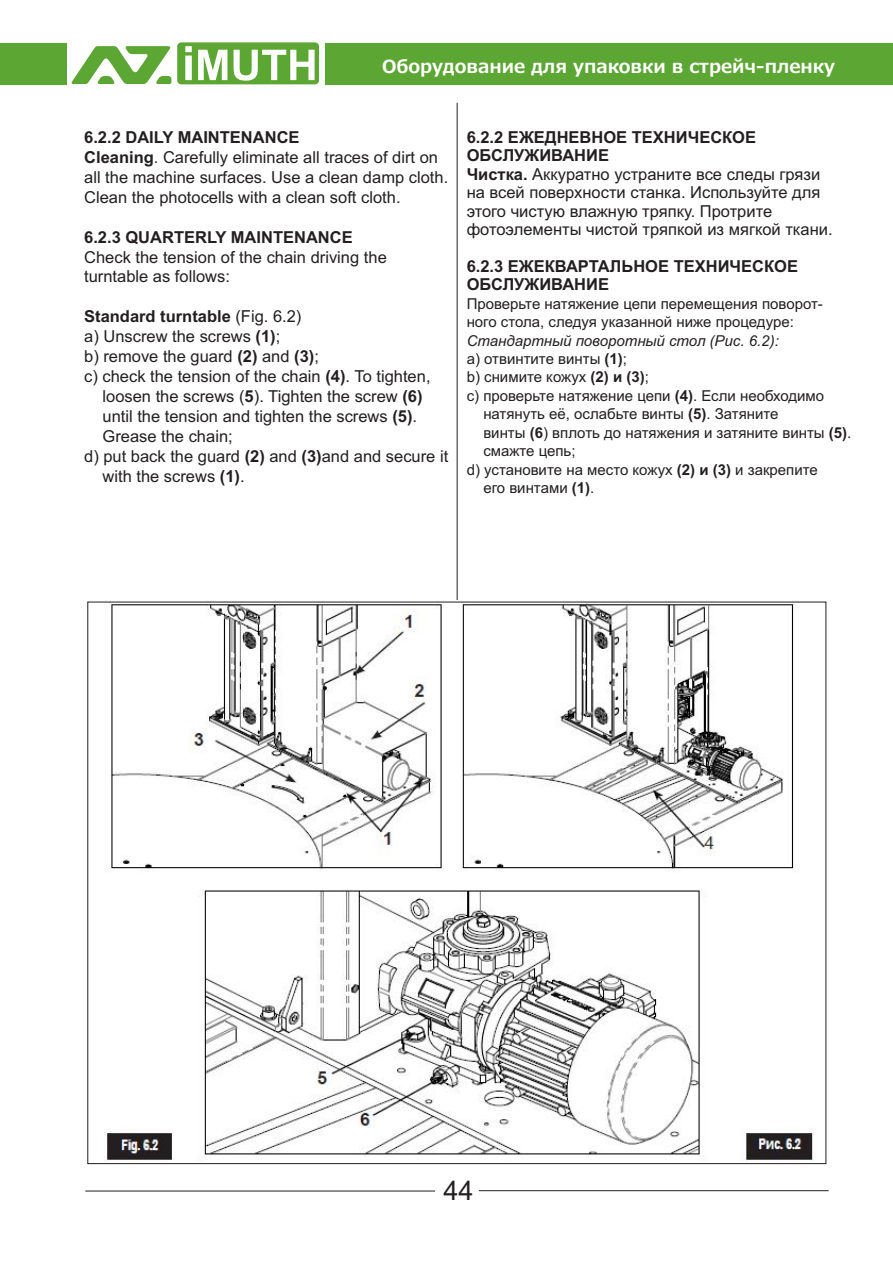
<style>
.page{position:relative;width:893px;height:1263px;background:#fff}
.page>*{position:absolute;margin:0;border:0;box-sizing:border-box;transform-origin:0 0}
.t1{font:27px "Arial";color:#231f20}
.t2{font:700 18px "Meiryo";color:#fff}
.t3{font:16.5px/18.5px "Arial";color:#231f20}
.t4{font:700 16.5px/18.5px "Arial";color:#231f20}
.t5{font:15px/18.5px "Arial";color:#231f20}
.t6{font:italic 15px "Arial";color:#231f20}
.s1{font-weight:700}
.s2{font-weight:400}
</style>
<div class="page">
<hr style="left:457px;top:103px;width:1px;height:1055px;background:#231f20">
<svg style="left:71px;top:42px;width:248px;height:42px"></svg>
<div style="left:0;top:43px;width:67px;height:41px;background:#5ca633"></div>
<div style="left:325px;top:43px;width:568px;height:41px;background:#5ca633"></div>
<img style="left:88px;top:601px;width:739px;height:562px">
<hr style="left:85px;top:1190px;width:350px;height:1px;background:#231f20">
<hr style="left:479px;top:1190px;width:350px;height:1px;background:#231f20">
<p class="t2" style="left:382px;top:57px;width:455px">Оборудование для упаковки в стрейч-пленку</p>
<p class="t3" style="left:84px;top:129px;width:366px;line-height:20px"><span class="s1">6.2.2 DAILY MAINTENANCE<br>Cleaning</span>. Carefully eliminate all traces of dirt on all the machine surfaces. Use a clean damp cloth.<br>Clean the photocells with a clean soft cloth.</p>
<p class="t4" style="left:84px;top:229px;width:270px">6.2.3 QUARTERLY MAINTENANCE</p>
<p class="t3" style="left:84px;top:248px;width:304px;line-height:20px">Check the tension of the chain driving the turntable as follows:</p>
<p class="t4" style="left:84px;top:309px;width:219px">Standard turntable <span class="s2">(Fig. 6.2)</span></p>
<p class="t3" style="left:84px;top:329px;width:198px">a) Unscrew the screws <span class="s1">(1)</span>;</p>
<p class="t3" style="left:84px;top:349px;width:236px">b) remove the guard <span class="s1">(2)</span> and <span class="s1">(3)</span>;</p>
<p class="t3" style="left:84px;top:369px;width:348px">c) check the tension of the chain <span class="s1">(4)</span>. To tighten,</p>
<p class="t3" style="left:103px;top:389px;width:322px">loosen the screws (<span class="s1">5</span>). Tighten the screw <span class="s1">(6)</span></p>
<p class="t3" style="left:102px;top:408px;width:316px">until the tension and tighten the screws <span class="s1">(5)</span>.</p>
<p class="t3" style="left:103px;top:428px;width:132px">Grease the chain;</p>
<p class="t3" style="left:84px;top:448px;width:366px">d) put back the guard <span class="s1">(2)</span> and <span class="s1">(3)</span>and and secure it</p>
<p class="t3" style="left:103px;top:468px;width:144px">with the screws <span class="s1">(1)</span>.</p>
<p class="t3" style="left:467px;top:129px;width:367px"><span class="s1">6.2.2 ЕЖЕДНЕВНОЕ ТЕХНИЧЕСКОЕ ОБСЛУЖИВАНИЕ<br>Чистка.</span> Аккуратно устраните все следы грязи на всей поверхности станка. Используйте для этого чистую влажную тряпку. Протрите фотоэлементы чистой тряпкой из мягкой ткани.</p>
<p class="t4" style="left:467px;top:258px;width:333px">6.2.3 ЕЖЕКВАРТАЛЬНОЕ ТЕХНИЧЕСКОЕ<br>ОБСЛУЖИВАНИЕ</p>
<p class="t5" style="left:467px;top:296px;width:358px">Проверьте натяжение цепи перемещения поворот&shy;ного стола, следуя указанной ниже процедуре:</p>
<p class="t6" style="left:467px;top:335px;width:314px">Стандартный поворотный стол (Рис. 6.2):</p>
<p class="t5" style="left:467px;top:351px;width:162px">a) отвинтите винты <span class="s1">(1)</span>;</p>
<p class="t5" style="left:467px;top:369px;width:184px">b) снимите кожух <span class="s1">(2) и (3)</span>;</p>
<p class="t5" style="left:467px;top:388px;width:359px">c) проверьте натяжение цепи <span class="s1">(4)</span>. Если необходимо</p>
<p class="t5" style="left:483px;top:406px;width:297px">натянуть её, ослабьте винты <span class="s1">(5)</span>. Затяните</p>
<p class="t5" style="left:483px;top:425px;width:369px">винты <span class="s1">(6</span>) вплоть до натяжения и затяните винты <span class="s1">(5)</span>.</p>
<p class="t5" style="left:483px;top:443px;width:94px">смажте цепь;</p>
<p class="t5" style="left:467px;top:462px;width:353px">d) установите на место кожух <span class="s1">(2) и (3)</span> и закрепите</p>
<p class="t5" style="left:483px;top:480px;width:113px">его винтами <span class="s1">(1)</span>.</p>
<h1 class="t1" style="left:444px;top:1180px;width:32px">44</h1>
</div>
